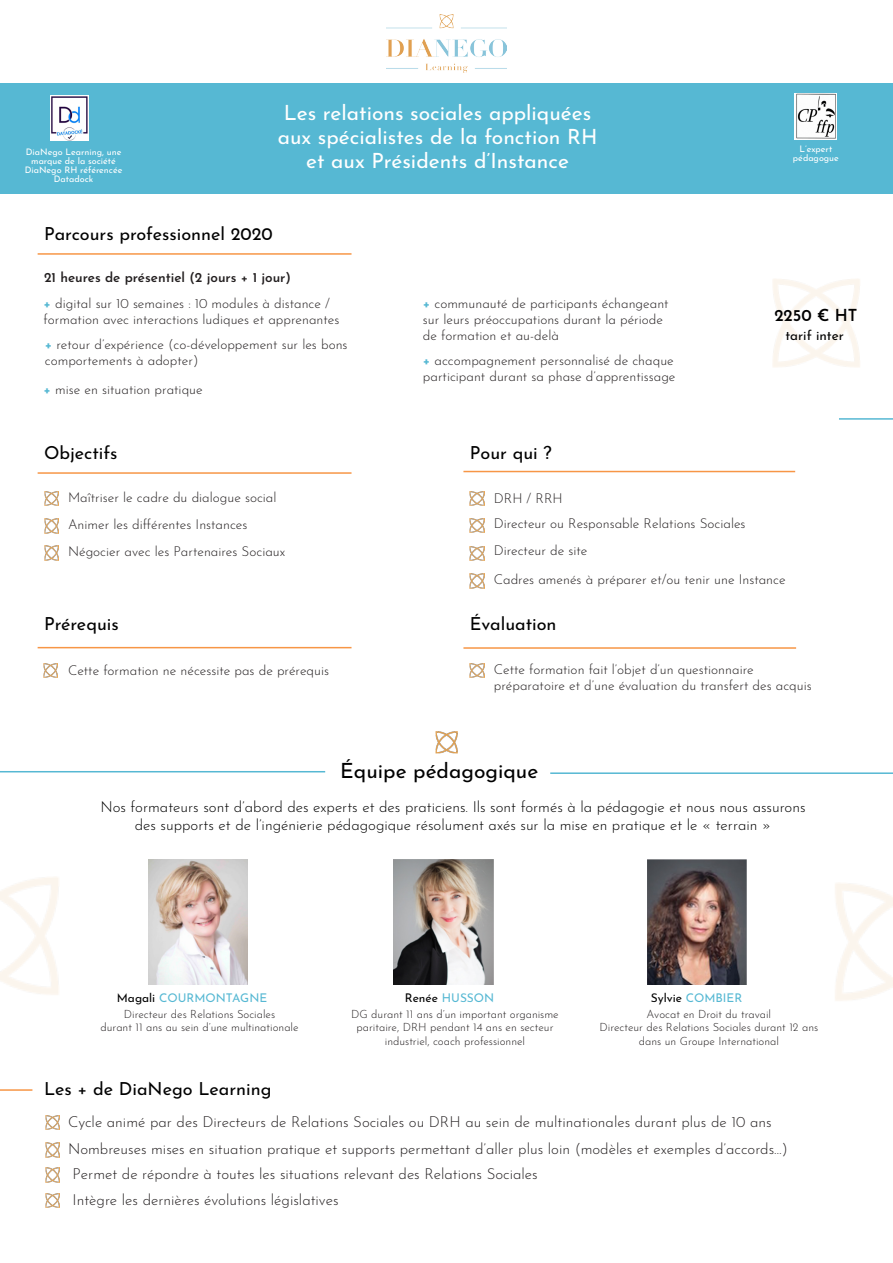
<style>
.page{position:relative;width:893px;height:1263px;background:#fff}
.page>*{position:absolute;margin:0;border:0;box-sizing:border-box;transform-origin:0 0}
.t1{font:21px/24px "Josefin Sans";color:#fff;text-align:center}
.t2{font:21px "Josefin Sans";color:#000}
.t3{font:18px "Josefin Sans";color:#000}
.t4{font:600 16.5px "Josefin Sans";color:#000}
.t5{font:300 15px "Josefin Sans";color:#231f20}
.t6{font:300 15px/18px "Josefin Sans";color:#000;text-align:center}
.t7{font:300 13.5px/16.2px "Josefin Sans";color:#231f20}
.t8{font:600 13.5px "Josefin Sans";color:#231f20}
.t9{font:13.5px "Josefin Sans";color:#000}
.t10{font:12px "Josefin Sans";color:#56b8d3}
.t11{font:300 11.25px/13.5px "Josefin Sans";color:#231f20;text-align:center}
.t12{font:9px/9px "Josefin Sans";color:#fff;text-align:center}
.s1{font-weight:700;color:#56b8d3}
.s2{color:#000}
</style>
<div class="page">
<hr style="left:38px;top:472px;width:313px;height:2px;background:#f79646">
<img style="left:44px;top:491px;width:14px;height:15px">
<img style="left:44px;top:519px;width:14px;height:14px">
<img style="left:44px;top:546px;width:14px;height:14px">
<hr style="left:463px;top:471px;width:332px;height:1px;background:#f79646">
<img style="left:470px;top:491px;width:14px;height:15px">
<img style="left:470px;top:518px;width:14px;height:15px">
<img style="left:470px;top:546px;width:14px;height:15px">
<img style="left:470px;top:574px;width:14px;height:14px">
<hr style="left:38px;top:647px;width:313px;height:1px;background:#f79646">
<img style="left:43px;top:663px;width:15px;height:15px">
<hr style="left:463px;top:647px;width:333px;height:2px;background:#f79646">
<img style="left:470px;top:663px;width:14px;height:15px">
<hr style="left:0;top:771px;width:325px;height:1px;background:#56b8d3">
<hr style="left:550px;top:772px;width:343px;height:2px;background:#56b8d3">
<hr style="left:0;top:1089px;width:32px;height:2px;background:#f79646">
<img style="left:46px;top:1115px;width:14px;height:15px">
<img style="left:46px;top:1143px;width:14px;height:14px">
<img style="left:46px;top:1168px;width:14px;height:14px">
<img style="left:46px;top:1193px;width:14px;height:14px">
<hr style="left:839px;top:418px;width:54px;height:2px;background:#56b8d3">
<img style="left:435px;top:731px;width:23px;height:23px">
<div style="left:0;top:83px;width:893px;height:111px;background:#56b8d3"></div>
<img style="left:795px;top:93px;width:42px;height:46px">
<img style="left:50px;top:96px;width:39px;height:44px">
<img style="left:148px;top:860px;width:99px;height:124px">
<img style="left:394px;top:860px;width:100px;height:124px">
<img style="left:647px;top:859px;width:99px;height:125px">
<img style="left:387px;top:14px;width:119px;height:58px">
<hr style="left:38px;top:253px;width:313px;height:2px;background:#f79646">
<p class="t12" style="left:25px;top:146px;width:99px">DiaNego Learning, une marque de la société<br>DiaNego RH référencée<br>Datadock</p>
<p class="t1" style="left:278px;top:98px;width:321px">Les relations sociales appliquées aux spécialistes de la fonction RH et aux Présidents d’Instance</p>
<p class="t3" style="left:44px;top:219px;width:230px">Parcours professionnel 2020</p>
<p class="t8" style="left:44px;top:266px;width:249px">21 heures de présentiel (2 jours + 1 jour)</p>
<p class="t7" style="left:44px;top:294px;width:297px"><span class="s1">+</span> digital sur 10 semaines : 10 modules à distance / formation avec interactions ludiques et apprenantes</p>
<p class="t7" style="left:45px;top:335px;width:304px"><span class="s1">+</span> retour d’expérience (co-développement sur les bons comportements à adopter)</p>
<p class="t7" style="left:44px;top:380px;width:161px"><span class="s1">+</span> mise en situation pratique</p>
<p class="t3" style="left:44px;top:438px;width:75px">Objectifs</p>
<p class="t7" style="left:68px;top:488px;width:210px">Maîtriser le cadre du dialogue social</p>
<p class="t7" style="left:68px;top:515px;width:181px">Animer les différentes Instances</p>
<p class="t7" style="left:423px;top:294px;width:247px"><span class="s1">+</span> communauté de participants échangeant sur leurs préoccupations durant la période de formation et au-delà</p>
<p class="t7" style="left:423px;top:351px;width:254px"><span class="s1">+</span> accompagnement personnalisé de chaque participant durant sa phase d’apprentissage</p>
<p class="t3" style="left:470px;top:437px;width:83px">Pour qui ?</p>
<p class="t7" style="left:494px;top:489px;width:70px">DRH / RRH</p>
<p class="t7" style="left:494px;top:514px;width:253px">Directeur ou Responsable Relations Sociales</p>
<p class="t12" style="left:793px;top:143px;width:47px">L’expert pédagogue</p>
<p class="t4" style="left:774px;top:302px;width:85px">2250 € HT</p>
<p class="t9" style="left:785px;top:324px;width:60px">tarif inter</p>
<p class="t7" style="left:68px;top:542px;width:219px">Négocier avec les Partenaires Sociaux</p>
<p class="t3" style="left:44px;top:608px;width:76px">Prérequis</p>
<p class="t7" style="left:68px;top:660px;width:263px">Cette formation ne nécessite pas de prérequis</p>
<p class="t7" style="left:494px;top:541px;width:95px">Directeur de site</p>
<p class="t7" style="left:494px;top:570px;width:293px">Cadres amenés à préparer et/ou tenir une Instance</p>
<p class="t3" style="left:470px;top:609px;width:88px">Évaluation</p>
<p class="t7" style="left:494px;top:659px;width:319px">Cette formation fait l’objet d’un questionnaire préparatoire et d’une évaluation du transfert des acquis</p>
<p class="t2" style="left:340px;top:753px;width:199px">Équipe pédagogique</p>
<p class="t6" style="left:100px;top:796px;width:707px">Nos formateurs sont d’abord des experts et des praticiens. Ils sont formés à la pédagogie et nous nous assurons des supports et de l’ingénierie pédagogique résolument axés sur la mise en pratique et le « terrain »</p>
<p class="t10" style="left:117px;top:988px;width:152px"><span class="s2">Magali</span> COURMONTAGNE</p>
<p class="t11" style="left:100px;top:1006px;width:200px">Directeur des Relations Sociales<br>durant 11 ans au sein d’une multinationale</p>
<p class="t10" style="left:405px;top:988px;width:91px"><span class="s2">Renée</span> HUSSON</p>
<p class="t11" style="left:351px;top:1006px;width:209px">DG durant 11 ans d’un important organisme paritaire, DRH pendant 14 ans en secteur industriel, coach professionnel</p>
<p class="t10" style="left:651px;top:988px;width:93px"><span class="s2">Sylvie</span> COMBIER</p>
<p class="t11" style="left:600px;top:1006px;width:220px">Avocat en Droit du travail<br>Directeur des Relations Sociales durant 12 ans dans un Groupe International</p>
<p class="t3" style="left:44px;top:1074px;width:229px">Les + de DiaNego Learning</p>
<p class="t5" style="left:68px;top:1110px;width:705px">Cycle animé par des Directeurs de Relations Sociales ou DRH au sein de multinationales durant plus de 10 ans</p>
<p class="t5" style="left:73px;top:1162px;width:467px">Permet de répondre à toutes les situations relevant des Relations Sociales</p>
<p class="t5" style="left:68px;top:1137px;width:721px">Nombreuses mises en situation pratique et supports permettant d’aller plus loin (modèles et exemples d’accords…)</p>
<p class="t5" style="left:73px;top:1188px;width:267px">Intègre les dernières évolutions législatives</p>
</div>
